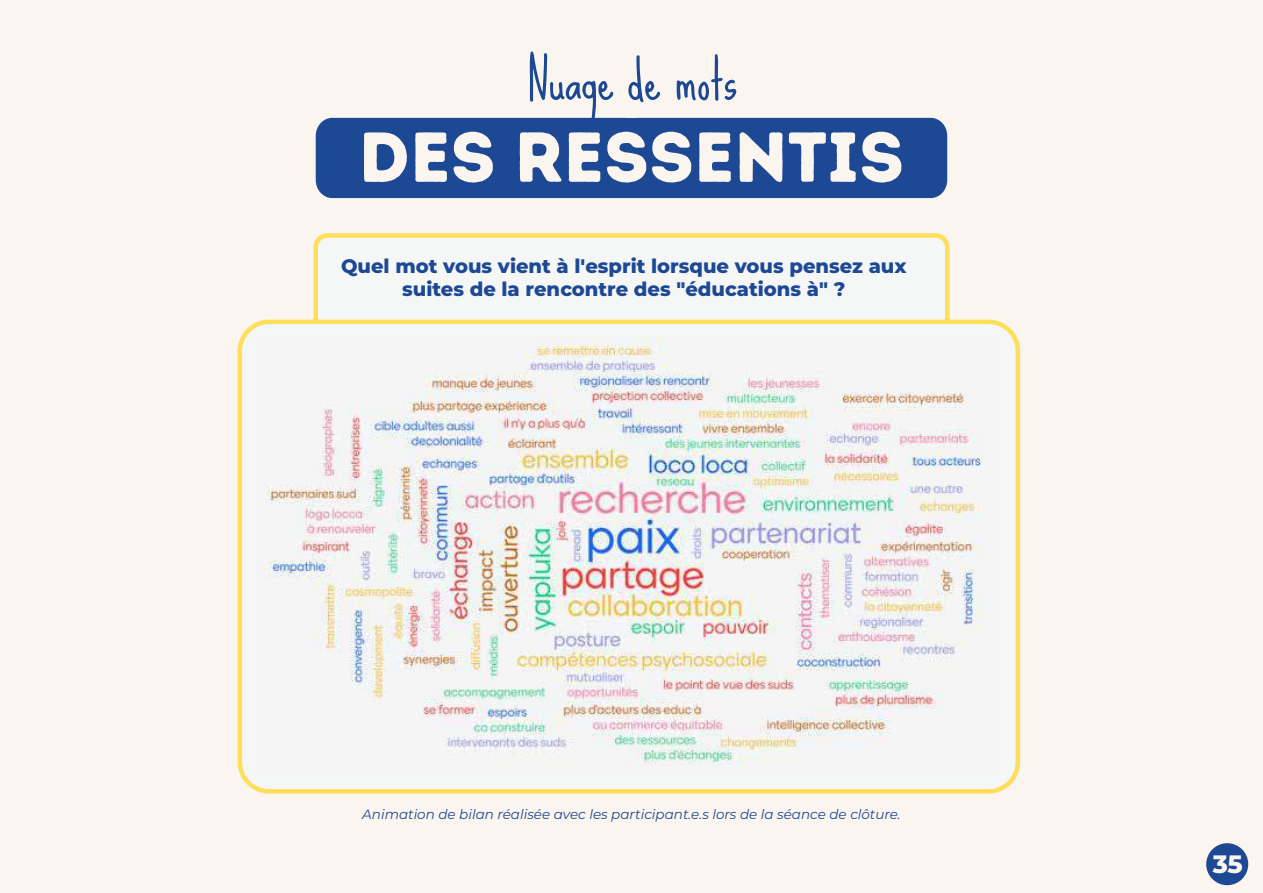
<style>
.page{position:relative;width:1263px;height:893px;background:#fbf5ef}
.page>*{position:absolute;margin:0;border:0;box-sizing:border-box;transform-origin:0 0}
.t1{font:70.5px "Intro Rust Base";color:#fbf5ef}
.t2{font:53.25px "Sue Ellen Francisco";color:#1d4893}
.t3{font:800 25.2px "Montserrat";color:#fbf5ef}
.t4{font:800 19.5px/23.4px "Montserrat";color:#1d4893;text-align:center}
.t5{font:italic 13.5px "Montserrat";color:#1d4893}
</style>
<div class="page">
<div style="left:1206px;top:843px;width:42px;height:42px;background:#1d4893;border-radius:50%"></div>
<div style="left:316px;top:235px;width:631px;height:97px;background:#f5f6f6;border-radius:12px"></div>
<div style="left:313px;top:233px;width:636px;height:102px;border:4px solid #fede5b;border-radius:12px"></div>
<div style="left:316px;top:118px;width:631px;height:80px;background:#1d4893;border-radius:17px"></div>
<div style="left:240px;top:322px;width:778px;height:469px;background:#f5f6f6;border-radius:29px"></div>
<div style="left:238px;top:320px;width:782px;height:474px;border:4px solid #fede5b;border-radius:29px"></div>
<img style="left:258px;top:337px;width:725px;height:427px">
<h2 class="t2" style="left:526px;top:50px;width:213px">Nuage de mots</h2>
<h1 class="t1" style="left:359px;top:112px;width:547px">DES RESSENTIS</h1>
<p class="t4" style="left:341px;top:253px;width:567px">Quel mot vous vient à l'esprit lorsque vous pensez aux suites de la rencontre des "éducations à" ?</p>
<p class="t5" style="left:362px;top:804px;width:540px">Animation de bilan réalisée avec les participant.e.s lors de la séance de clôture.</p>
<p class="t3" style="left:1213px;top:846px;width:32px">35</p>
</div>
